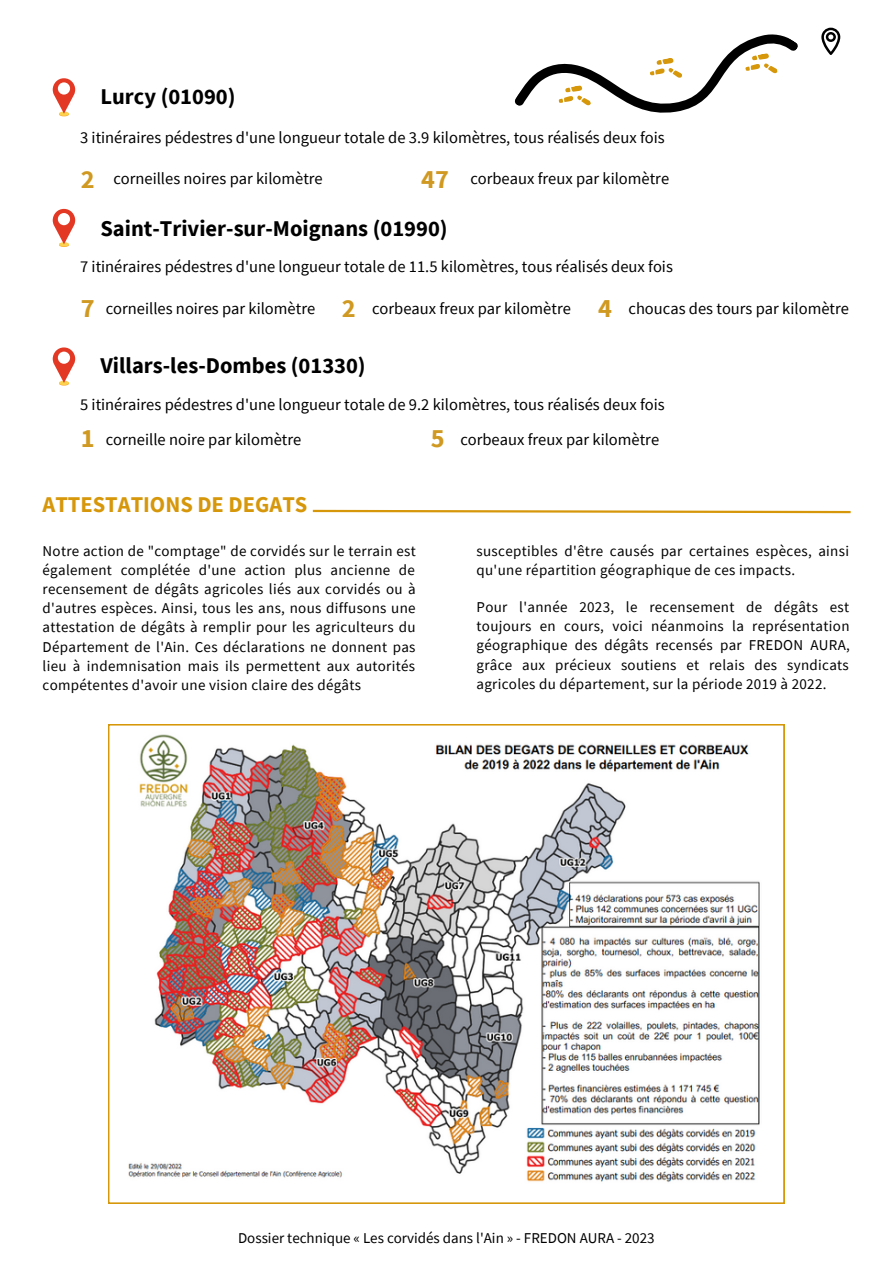
<style>
.page{position:relative;width:893px;height:1264px;background:#fff}
.page>*{position:absolute;margin:0;border:0;box-sizing:border-box;transform-origin:0 0}
.t1{font:700 26.4px "Source Sans Pro";color:#d09921}
.t2{font:700 26.25px "Source Sans Pro";color:#d09921}
.t3{font:700 22.5px "Source Sans Pro";color:#000}
.t4{font:700 22.5px "Source Sans Pro";color:#d6970a}
.t5{font:16.5px "Source Sans Pro";color:#000}
.t6{font:15px/19px "Source Sans Pro";letter-spacing:.02em;color:#000;text-align:justify}
.t7{font:15px "Source Sans Pro";color:#000}
</style>
<div class="page">
<svg style="left:514px;top:34px;width:284px;height:79px"></svg>
<svg style="left:558px;top:85px;width:33px;height:22px"></svg>
<svg style="left:649px;top:57px;width:33px;height:23px"></svg>
<svg style="left:744px;top:53px;width:34px;height:22px"></svg>
<svg style="left:821px;top:28px;width:19px;height:27px"></svg>
<svg style="left:59px;top:112px;width:10px;height:4px"></svg>
<svg style="left:53px;top:78px;width:22px;height:36px"></svg>
<div style="left:58px;top:82px;width:12px;height:13px;background:#fff;border-radius:50%"></div>
<hr style="left:59px;top:242px;width:10px;height:4px;background:#fcd24f;border-radius:50%">
<svg style="left:53px;top:209px;width:22px;height:35px"></svg>
<div style="left:58px;top:213px;width:12px;height:12px;background:#fff;border-radius:50%"></div>
<hr style="left:59px;top:381px;width:10px;height:4px;background:#fcd24f;border-radius:50%">
<svg style="left:53px;top:347px;width:22px;height:36px"></svg>
<div style="left:58px;top:351px;width:12px;height:13px;background:#fff;border-radius:50%"></div>
<svg style="left:312px;top:509px;width:539px;height:5px"></svg>
<img style="left:108px;top:724px;width:676px;height:479px">
<p class="t3" style="left:101px;top:82px;width:136px">Lurcy (01090)</p>
<p class="t5" style="left:80px;top:126px;width:586px">3 itinéraires pédestres d'une longueur totale de 3.9 kilomètres, tous réalisés deux fois</p>
<p class="t2" style="left:81px;top:162px;width:15px">2</p>
<p class="t5" style="left:113px;top:168px;width:211px">corneilles noires par kilomètre</p>
<p class="t2" style="left:421px;top:162px;width:29px">47</p>
<p class="t5" style="left:470px;top:168px;width:200px">corbeaux freux par kilomètre</p>
<p class="t3" style="left:100px;top:214px;width:348px">Saint-Trivier-sur-Moignans (01990)</p>
<p class="t5" style="left:80px;top:256px;width:594px">7 itinéraires pédestres d'une longueur totale de 11.5 kilomètres, tous réalisés deux fois</p>
<p class="t1" style="left:81px;top:291px;width:15px">7</p>
<p class="t5" style="left:106px;top:298px;width:211px">corneilles noires par kilomètre</p>
<p class="t1" style="left:342px;top:291px;width:15px">2</p>
<p class="t5" style="left:372px;top:298px;width:200px">corbeaux freux par kilomètre</p>
<p class="t3" style="left:100px;top:351px;width:267px">Villars-les-Dombes (01330)</p>
<p class="t1" style="left:598px;top:291px;width:15px">4</p>
<p class="t5" style="left:628px;top:298px;width:222px">choucas des tours par kilomètre</p>
<p class="t5" style="left:80px;top:394px;width:586px">5 itinéraires pédestres d'une longueur totale de 9.2 kilomètres, tous réalisés deux fois</p>
<p class="t2" style="left:81px;top:421px;width:15px">1</p>
<p class="t5" style="left:106px;top:429px;width:197px">corneille noire par kilomètre</p>
<p class="t2" style="left:430px;top:421px;width:15px">5</p>
<p class="t5" style="left:460px;top:429px;width:200px">corbeaux freux par kilomètre</p>
<p class="t4" style="left:43px;top:489px;width:266px">ATTESTATIONS DE DEGATS</p>
<p class="t6" style="left:43px;top:541px;width:375px">Notre action de "comptage" de corvidés sur le terrain est également complétée d'une action plus ancienne de recensement de dégâts agricoles liés aux corvidés ou à d'autres espèces. Ainsi, tous les ans, nous diffusons une attestation de dégâts à remplir pour les agriculteurs du Département de l'Ain. Ces déclarations ne donnent pas lieu à indemnisation mais ils permettent aux autorités compétentes d'avoir une vision claire des dégâts</p>
<p class="t6" style="left:476px;top:541px;width:374px">susceptibles d'être causés par certaines espèces, ainsi qu'une répartition géographique de ces impacts.</p>
<p class="t6" style="left:476px;top:597px;width:375px">Pour l'année 2023, le recensement de dégâts est toujours en cours, voici néanmoins la représentation géographique des dégâts recensés par FREDON AURA, grâce aux précieux soutiens et relais des syndicats agricoles du département, sur la période 2019 à 2022.</p>
<p class="t7" style="left:238px;top:1228px;width:418px">Dossier technique « Les corvidés dans l'Ain » - FREDON AURA - 2023</p>
</div>
